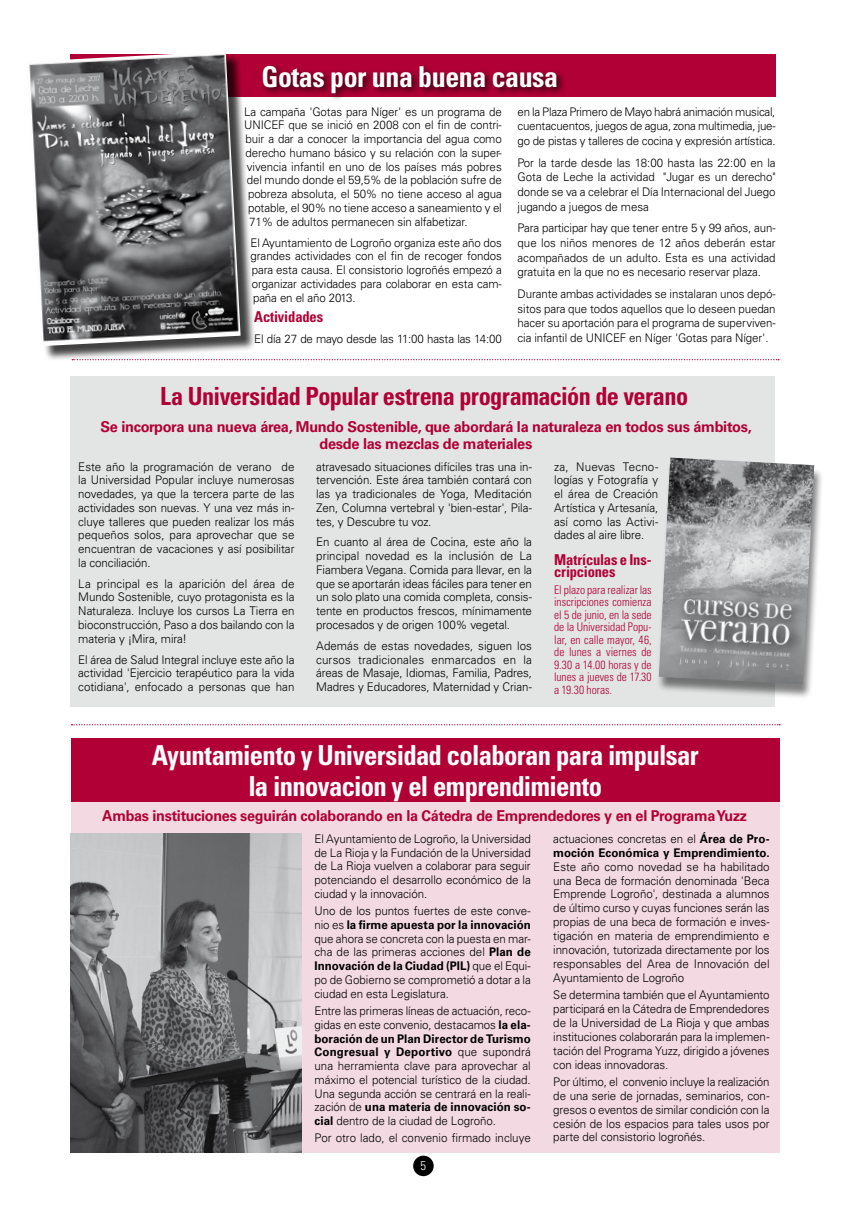
<style>
.page{position:relative;width:847px;height:1205px;background:#fff}
.page>*{position:absolute;margin:0;border:0;box-sizing:border-box;transform-origin:0 0}
.t1{font:700 condensed 28.75px "Univers LT Std";letter-spacing:-.015em;color:#fff}
.t2{font:700 condensed 27.5px/31.2px "Univers LT Std";letter-spacing:-.025em;color:#fff;text-align:center}
.t3{font:700 condensed 25px "Univers LT Std";letter-spacing:-.025em;color:#b10035}
.t4{font:700 15px/17.5px "Univers LT Std";letter-spacing:-.02em;color:#b10035;text-align:center}
.t5{font:700 15px "Univers LT Std";letter-spacing:-.02em;color:#b10035;scale:.96 1}
.t6{font:700 condensed 15px/12.5px "Univers LT Std";letter-spacing:-.01em;color:#b10035}
.t7{font:300 condensed 12.5px "Univers LT Std";color:#fff}
.t8{font:300 11.88px/13.8px "Univers LT Std";letter-spacing:-.01em;color:#000;text-align:justify}
.t9{font:300 condensed 11.88px/12.5px "Univers LT Std";letter-spacing:.005em;color:#b10035;text-align:justify}
.t10{font:700 11.88px/13.9px "Univers LT Std";letter-spacing:.005em;color:#000}
.s1{font-weight:700}
.s2{font-weight:300}
</style>
<div class="page">
<svg style="left:256px;top:359px;width:523px;height:1px"></svg>
<div style="left:71px;top:55px;width:705px;height:42px;background:#b10035"></div>
<div style="left:260px;top:62px;width:307px;height:41px;background:#000;opacity:.75"></div>
<div style="left:29px;top:54px;width:227px;height:307px;background:#000;opacity:.75"></div>
<img style="left:29px;top:54px;width:212px;height:292px">
<svg style="left:71px;top:724px;width:709px;height:1px"></svg>
<div style="left:70px;top:376px;width:705px;height:331px;background:#e3e4e4"></div>
<div style="left:656px;top:460px;width:168px;height:239px;background:#000;opacity:.5"></div>
<img style="left:659px;top:458px;width:155px;height:226px">
<div style="left:71px;top:751px;width:709px;height:402px;background:#f3d9e1"></div>
<div style="left:71px;top:738px;width:709px;height:64px;background:#b10035"></div>
<img style="left:71px;top:833px;width:230px;height:320px">
<div style="left:413px;top:1155px;width:21px;height:21px;background:#000;border-radius:50%"></div>
<h1 class="t1" style="left:261px;top:59px;width:298px">Gotas por una buena causa</h1>
<p class="t8" style="left:244px;top:105px;width:259px">La campaña 'Gotas para Níger' es un programa de</p>
<p class="t8" style="left:244px;top:118px;width:259px">UNICEF que se inició en 2008 con el fin de contri-</p>
<p class="t8" style="left:246px;top:132px;width:258px">buir a dar a conocer la importancia del agua como</p>
<p class="t8" style="left:246px;top:146px;width:258px">derecho humano básico y su relación con la super-</p>
<p class="t8" style="left:247px;top:160px;width:256px">vivencia infantil en uno de los países más pobres</p>
<p class="t8" style="left:247px;top:173px;width:257px">del mundo donde el 59,5% de la población sufre de</p>
<p class="t8" style="left:248px;top:187px;width:255px">pobreza absoluta, el 50% no tiene acceso al agua</p>
<p class="t8" style="left:248px;top:201px;width:255px">potable, el 90% no tiene acceso a saneamiento y el</p>
<p class="t8" style="left:249px;top:215px;width:220px">71% de adultos permanecen sin alfabetizar.</p>
<p class="t8" style="left:251px;top:235px;width:253px">El Ayuntamiento de Logroño organiza este año dos grandes actividades con el fin de recoger fondos para esta causa. El consistorio logroñés empezó a organizar actividades para colaborar en esta cam&shy;paña en el año 2013.</p>
<p class="t6" style="left:254px;top:311px;width:70px">Actividades</p>
<p class="t8" style="left:254px;top:332px;width:249px">El día 27 de mayo desde las 11:00 hasta las 14:00</p>
<p class="t8" style="left:518px;top:104px;width:260px;line-height:14.6px">en la Plaza Primero de Mayo habrá animación musical, cuentacuentos, juegos de agua, zona multimedia, jue&shy;go de pistas y talleres de cocina y expresión artística.</p>
<p class="t8" style="left:518px;top:155px;width:260px;line-height:14.6px">Por la tarde desde las 18:00 hasta las 22:00 en la Gota de Leche la actividad "Jugar es un derecho" donde se va a celebrar el Día Internacional del Juego jugando a juegos de mesa</p>
<p class="t8" style="left:518px;top:221px;width:260px;line-height:14.6px">Para participar hay que tener entre 5 y 99 años, aun&shy;que los niños menores de 12 años deberán estar acompañados de un adulto. Esta es una actividad gratuita en la que no es necesario reservar plaza.</p>
<p class="t8" style="left:518px;top:286px;width:260px;line-height:14.6px">Durante ambas actividades se instalaran unos depó&shy;sitos para que todos aquellos que lo deseen puedan hacer su aportación para el programa de superviven&shy;cia infantil de UNICEF en Níger 'Gotas para Níger'.</p>
<h3 class="t3" style="left:160px;top:381px;width:529px">La Universidad Popular estrena programación de verano</h3>
<p class="t4" style="left:100px;top:418px;width:653px">Se incorpora una nueva área, Mundo Sostenible, que abordará la naturaleza en todos sus ámbitos, desde las mezclas de materiales</p>
<p class="t8" style="left:78px;top:459px;width:218px">Este año la programación de verano de la Universidad Popular incluye numerosas novedades, ya que la tercera parte de las actividades son nuevas. Y una vez más in&shy;cluye talleres que pueden realizar los más pequeños solos, para aprovechar que se encuentran de vacaciones y así posibilitar la conciliación.</p>
<p class="t8" style="left:78px;top:577px;width:218px">La principal es la aparición del área de Mundo Sostenible, cuyo protagonista es la Naturaleza. Incluye los cursos La Tierra en bioconstrucción, Paso a dos bailando con la materia y ¡Mira, mira!</p>
<p class="t8" style="left:78px;top:652px;width:218px">El área de Salud Integral incluye este año la actividad 'Ejercicio terapéutico para la vida cotidiana', enfocado a personas que han</p>
<p class="t8" style="left:316px;top:459px;width:217px">atravesado situaciones difíciles tras una in&shy;tervención. Este área también contará con las ya tradicionales de Yoga, Meditación Zen, Columna vertebral y 'bien-estar', Pila&shy;tes, y Descubre tu voz.</p>
<p class="t8" style="left:316px;top:535px;width:217px">En cuanto al área de Cocina, este año la principal novedad es la inclusión de La Fiambera Vegana. Comida para llevar, en la que se aportarán ideas fáciles para tener en un solo plato una comida completa, consis&shy;tente en productos frescos, mínimamente procesados y de origen 100% vegetal.</p>
<p class="t8" style="left:316px;top:639px;width:217px">Además de estas novedades, siguen los cursos tradicionales enmarcados en la áreas de Masaje, Idiomas, Familia, Padres, Madres y Educadores, Maternidad y Crian-</p>
<p class="t8" style="left:554px;top:459px;width:106px">za, Nuevas Tecno&shy;logías y Fotografía y el área de Creación Artística y Artesanía, así como las Activi&shy;dades al aire libre.</p>
<p class="t6" style="left:554px;top:553px;width:99px">Matrículas e Ins&shy;cripciones</p>
<p class="t9" style="left:554px;top:583px;width:99px">El plazo para realizar las inscripciones comienza el 5 de junio, en la sede de la Universidad Popu&shy;lar, en calle mayor, 46, de lunes a viernes de 9.30 a 14.00 horas y de lunes a jueves de 17.30 a 19.30 horas.</p>
<h2 class="t2" style="left:152px;top:739px;width:548px">Ayuntamiento y Universidad colaboran para impulsar la innovacion y el emprendimiento</h2>
<p class="t5" style="left:102px;top:807px;width:673px">Ambas instituciones seguirán colaborando en la Cátedra de Emprendedores y en el Programa Yuzz</p>
<p class="t8" style="left:314px;top:832px;width:218px">El Ayuntamiento de Logroño, la Universidad de La Rioja y la Fundación de la Universidad de La Rioja vuelven a colaborar para seguir potenciando el desarrollo económico de la ciudad y la innovación.</p>
<p class="t8" style="left:314px;top:904px;width:218px">Uno de los puntos fuertes de este conve&shy;nio es <span class="s1">la firme apuesta por la innovación </span>que ahora se concreta con la puesta en mar&shy;cha de las primeras acciones del <span class="s1">Plan de Innovación de la Ciudad (PIL)</span> que el Equi&shy;po de Gobierno se comprometió a dotar a la ciudad en esta Legislatura.</p>
<p class="t8" style="left:314px;top:1004px;width:218px">Entre las primeras líneas de actuación, reco&shy;gidas en este convenio, destacamos <span class="s1">la ela&shy;boración de un Plan Director de Turismo Congresual y Deportivo</span> que supondrá una herramienta clave para aprovechar al máximo el potencial turístico de la ciudad.<br>Una segunda acción se centrará en la reali&shy;zación de <span class="s1">una materia de innovación so&shy;cial</span> dentro de la ciudad de Logroño.</p>
<p class="t8" style="left:314px;top:1131px;width:218px">Por otro lado, el convenio firmado incluye</p>
<p class="t7" style="left:421px;top:1158px;width:7px">5</p>
<p class="t10" style="left:553px;top:832px;width:218px"><span class="s2">actuaciones concretas en el</span> Área de Pro&shy;moción Económica y Emprendimiento.</p>
<p class="t8" style="left:553px;top:859px;width:218px">Este año como novedad se ha habilitado una Beca de formación denominada 'Beca Emprende Logroño', destinada a alumnos de último curso y cuyas funciones serán las propias de una beca de formación e inves&shy;tigación en materia de emprendimiento e innovación, tutorizada directamente por los responsables del Area de Innovación del Ayuntamiento de Logroño</p>
<p class="t8" style="left:553px;top:988px;width:218px">Se determina también que el Ayuntamiento participará en la Cátedra de Emprendedores de la Universidad de La Rioja y que ambas instituciones colaborarán para la implemen&shy;tación del Programa Yuzz, dirigido a jóvenes con ideas innovadoras.</p>
<p class="t8" style="left:553px;top:1075px;width:218px">Por último, el convenio incluye la realización de una serie de jornadas, seminarios, con&shy;gresos o eventos de similar condición con la cesión de los espacios para tales usos por parte del consistorio logroñés.</p>
</div>
